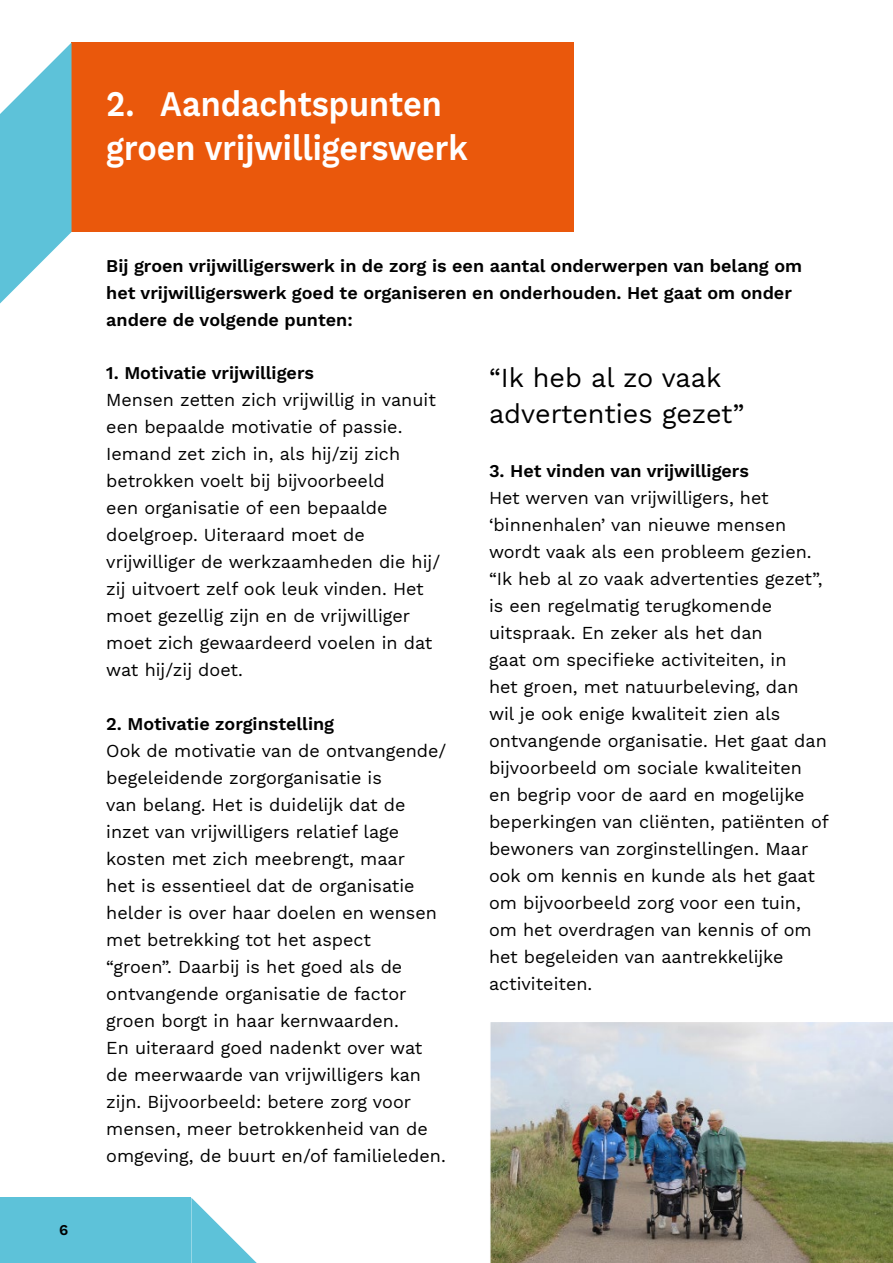
<style>
.page{position:relative;width:893px;height:1263px;background:#fff}
.page>*{position:absolute;margin:0;border:0;box-sizing:border-box;transform-origin:0 0}
.t1{font:600 36px/43.2px "Work Sans";color:#fff;scale:.9 1}
.t2{font:27px/36px "Work Sans";color:#000}
.t3{font:18px/27px "Work Sans";color:#000}
.t4{font:600 18px/27px "Work Sans";color:#000}
.t5{font:600 15px "Work Sans";color:#000}
</style>
<div class="page">
<div style="left:0;top:1197px;width:191px;height:66px;background:#5dc2d9"></div>
<svg style="left:191px;top:1197px;width:66px;height:66px"></svg>
<div style="left:72px;top:43px;width:502px;height:189px;background:#ea580c"></div>
<svg style="left:0;top:43px;width:72px;height:261px"></svg>
<img style="left:490px;top:1022px;width:403px;height:241px">
<p class="t5" style="left:59px;top:1218px;width:11px">6</p>
<h1 class="t1" style="left:106px;top:81px;width:403px">2. Aandachtspunten groen vrijwilligerswerk</h1>
<p class="t4" style="left:106px;top:251px;width:697px">Bij groen vrijwilligerswerk in de zorg is een aantal onderwerpen van belang om het vrijwilligerswerk goed te organiseren en onderhouden. Het gaat om onder andere de volgende punten:</p>
<p class="t4" style="left:106px;top:358px;width:209px">1. Motivatie vrijwilligers</p>
<p class="t3" style="left:106px;top:385px;width:335px">Mensen zetten zich vrijwillig in vanuit een bepaalde motivatie of passie.<br>Iemand zet zich in, als hij/zij zich betrokken voelt bij bijvoorbeeld<br>een organisatie of een bepaalde doelgroep. Uiteraard moet de vrijwilliger de werkzaamheden die hij/ zij uitvoert zelf ook leuk vinden. Het moet gezellig zijn en de vrijwilliger moet zich gewaardeerd voelen in dat wat hij/zij doet.</p>
<p class="t4" style="left:106px;top:709px;width:229px">2. Motivatie zorginstelling</p>
<p class="t3" style="left:106px;top:736px;width:342px">Ook de motivatie van de ontvangende/ begeleidende zorgorganisatie is<br>van belang. Het is duidelijk dat de inzet van vrijwilligers relatief lage kosten met zich meebrengt, maar<br>het is essentieel dat de organisatie helder is over haar doelen en wensen met betrekking tot het aspect<br>“groen”. Daarbij is het goed als de ontvangende organisatie de factor groen borgt in haar kernwaarden.<br>En uiteraard goed nadenkt over wat de meerwaarde van vrijwilligers kan zijn. Bijvoorbeeld: betere zorg voor mensen, meer betrokkenheid van de omgeving, de buurt en/of familieleden.</p>
<h2 class="t2" style="left:489px;top:359px;width:257px">“Ik heb al zo vaak advertenties gezet”</h2>
<p class="t4" style="left:489px;top:457px;width:261px">3. Het vinden van vrijwilligers</p>
<p class="t3" style="left:489px;top:484px;width:341px">Het werven van vrijwilligers, het ‘binnenhalen’ van nieuwe mensen wordt vaak als een probleem gezien. “Ik heb al zo vaak advertenties gezet”, is een regelmatig terugkomende uitspraak. En zeker als het dan<br>gaat om specifieke activiteiten, in<br>het groen, met natuurbeleving, dan<br>wil je ook enige kwaliteit zien als ontvangende organisatie. Het gaat dan bijvoorbeeld om sociale kwaliteiten<br>en begrip voor de aard en mogelijke beperkingen van cliënten, patiënten of bewoners van zorginstellingen. Maar ook om kennis en kunde als het gaat om bijvoorbeeld zorg voor een tuin, om het overdragen van kennis of om het begeleiden van aantrekkelijke activiteiten.</p>
</div>
